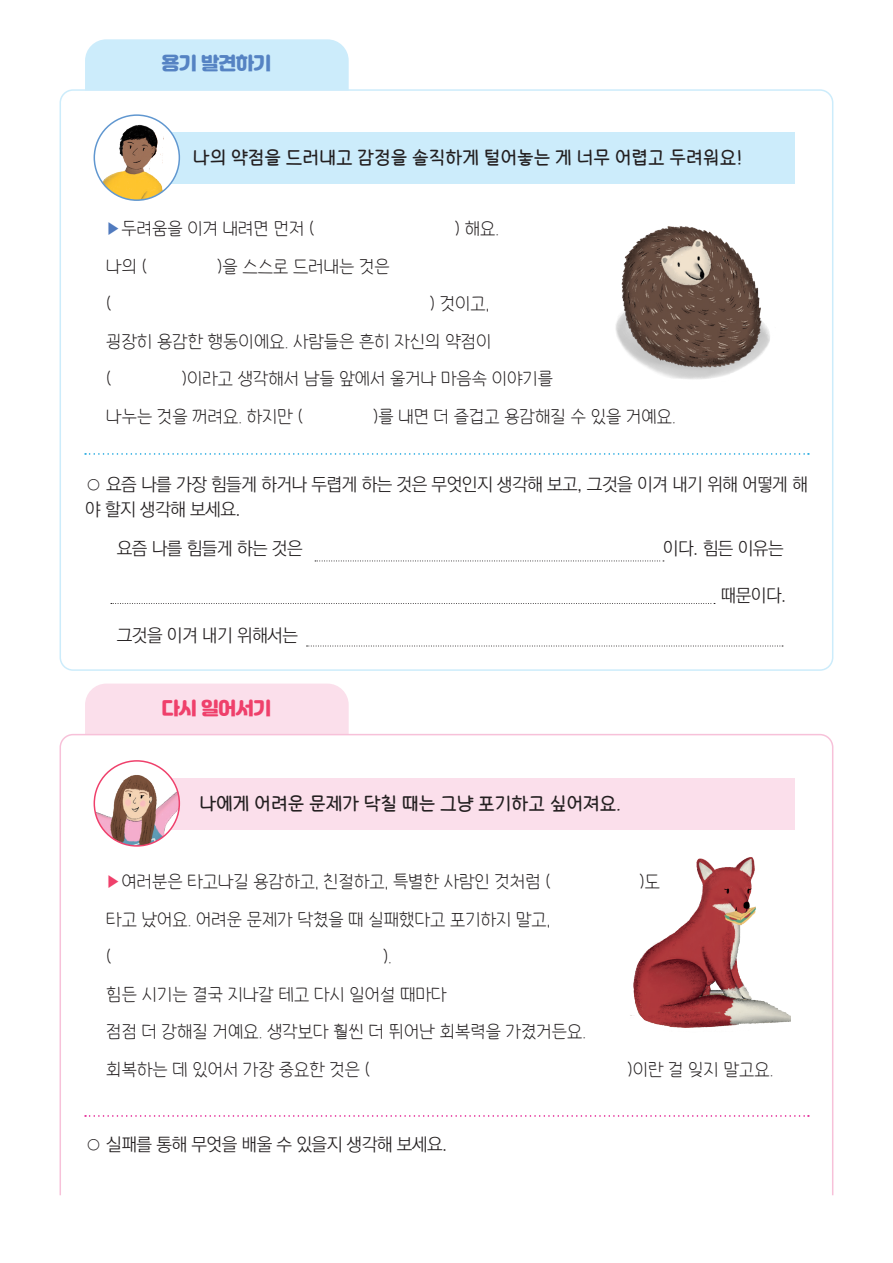
<style>
.page{position:relative;width:893px;height:1263px;background:#fff}
.page>*{position:absolute;margin:0;border:0;box-sizing:border-box;transform-origin:0 0}
.문제{font:18px "IM Hyemin";color:#231f20}
.문제-2{font:18px/25.5px "Ko Pub World Dotum PL";letter-spacing:-.03em;color:#231f20}
.문제-3{font:700 18px "IM Hyemin";color:#231f20}
.문제-4{font:18px "Jalnan OTF";letter-spacing:-.03em;color:#5583c3}
.문제-5{font:18px "Jalnan OTF";letter-spacing:-.03em;color:#ef406b}
.s1{color:#507abe}
.s2{font-family:"DX Nmu Std 20"}
.s3{color:#ef406b}
</style>
<div class="page">
<div style="left:140px;top:133px;width:655px;height:51px;background:#ccecfb"></div>
<div style="left:85px;top:39px;width:264px;height:51px;background:#ccecfb"></div>
<img style="left:94px;top:115px;width:85px;height:85px;border-radius:43px">
<div style="left:94px;top:114px;width:86px;height:87px;border:2px solid #6097d0;border-radius:50%"></div>
<img style="left:615px;top:226px;width:155px;height:153px">
<svg style="left:85px;top:453px;width:724px;height:2px"></svg>
<div style="left:85px;top:684px;width:264px;height:49px;background:#fbdfeb"></div>
<svg style="left:59px;top:733px;width:775px;height:463px"></svg>
<svg style="left:85px;top:1115px;width:724px;height:2px"></svg>
<div style="left:140px;top:779px;width:655px;height:51px;background:#fbdfeb"></div>
<img style="left:94px;top:761px;width:85px;height:85px;border-radius:43px">
<div style="left:94px;top:760px;width:86px;height:87px;border:2px solid #ef406b;border-radius:50%"></div>
<img style="left:612px;top:854px;width:179px;height:183px">
<svg style="left:111px;top:603px;width:604px;height:1px"></svg>
<svg style="left:315px;top:561px;width:349px;height:1px"></svg>
<svg style="left:307px;top:646px;width:476px;height:1px"></svg>
<p class="문제-4" style="left:161px;top:51px;width:111px">용기 발견하기</p>
<p class="문제-3" style="left:193px;top:146px;width:551px">나의 약점을 드러내고 감정을 솔직하게 털어놓는 게 너무 어렵고 두려워요!</p>
<p class="문제" style="left:106px;top:219px;width:210px"><span class="s1">▶</span>두려움을 이겨 내려면 먼저 (</p>
<p class="문제" style="left:455px;top:219px;width:46px">) 해요.</p>
<p class="문제" style="left:106px;top:256px;width:42px">나의 (</p>
<p class="문제" style="left:217px;top:256px;width:174px">)을 스스로 드러내는 것은</p>
<p class="문제" style="left:106px;top:294px;width:7px">(</p>
<p class="문제" style="left:430px;top:294px;width:61px">) 것이고,</p>
<p class="문제" style="left:106px;top:331px;width:387px">굉장히 용감한 행동이에요. 사람들은 흔히 자신의 약점이</p>
<p class="문제" style="left:106px;top:369px;width:7px">(</p>
<p class="문제" style="left:182px;top:369px;width:373px">)이라고 생각해서 남들 앞에서 울거나 마음속 이야기를</p>
<p class="문제" style="left:106px;top:406px;width:198px">나누는 것을 꺼려요. 하지만 (</p>
<p class="문제" style="left:373px;top:406px;width:304px">)를 내면 더 즐겁고 용감해질 수 있을 거예요.</p>
<p class="문제-2" style="left:85px;top:472px;width:724px"><span class="s2">○</span> 요즘 나를 가장 힘들게 하거나 두렵게 하는 것은 무엇인지 생각해 보고, 그것을 이겨 내기 위해 어떻게 해 야 할지 생각해 보세요.</p>
<p class="문제-2" style="left:117px;top:536px;width:187px">요즘 나를 힘들게 하는 것은</p>
<p class="문제-2" style="left:117px;top:623px;width:183px">그것을 이겨 내기 위해서는</p>
<p class="문제-5" style="left:161px;top:695px;width:111px">다시 일어서기</p>
<p class="문제-3" style="left:199px;top:792px;width:423px">나에게 어려운 문제가 닥칠 때는 그냥 포기하고 싶어져요.</p>
<p class="문제-2" style="left:663px;top:536px;width:122px">이다. 힘든 이유는</p>
<p class="문제-2" style="left:720px;top:583px;width:68px">때문이다.</p>
<p class="문제" style="left:106px;top:871px;width:446px"><span class="s3">▶</span>여러분은 타고나길 용감하고, 친절하고, 특별한 사람인 것처럼 (</p>
<p class="문제" style="left:640px;top:871px;width:22px">)도</p>
<p class="문제" style="left:106px;top:909px;width:446px">타고 났어요. 어려운 문제가 닥쳤을 때 실패했다고 포기하지 말고,</p>
<p class="문제" style="left:106px;top:946px;width:7px">(</p>
<p class="문제" style="left:383px;top:946px;width:10px">).</p>
<p class="문제" style="left:106px;top:984px;width:342px">힘든 시기는 결국 지나갈 테고 다시 일어설 때마다</p>
<p class="문제" style="left:106px;top:1021px;width:481px">점점 더 강해질 거예요. 생각보다 훨씬 더 뛰어난 회복력을 가졌거든요.</p>
<p class="문제" style="left:106px;top:1059px;width:265px">회복하는 데 있어서 가장 중요한 것은 (</p>
<p class="문제" style="left:627px;top:1059px;width:147px">)이란 걸 잊지 말고요.</p>
<p class="문제-2" style="left:85px;top:1132px;width:364px"><span class="s2">○</span> 실패를 통해 무엇을 배울 수 있을지 생각해 보세요.</p>
</div>
